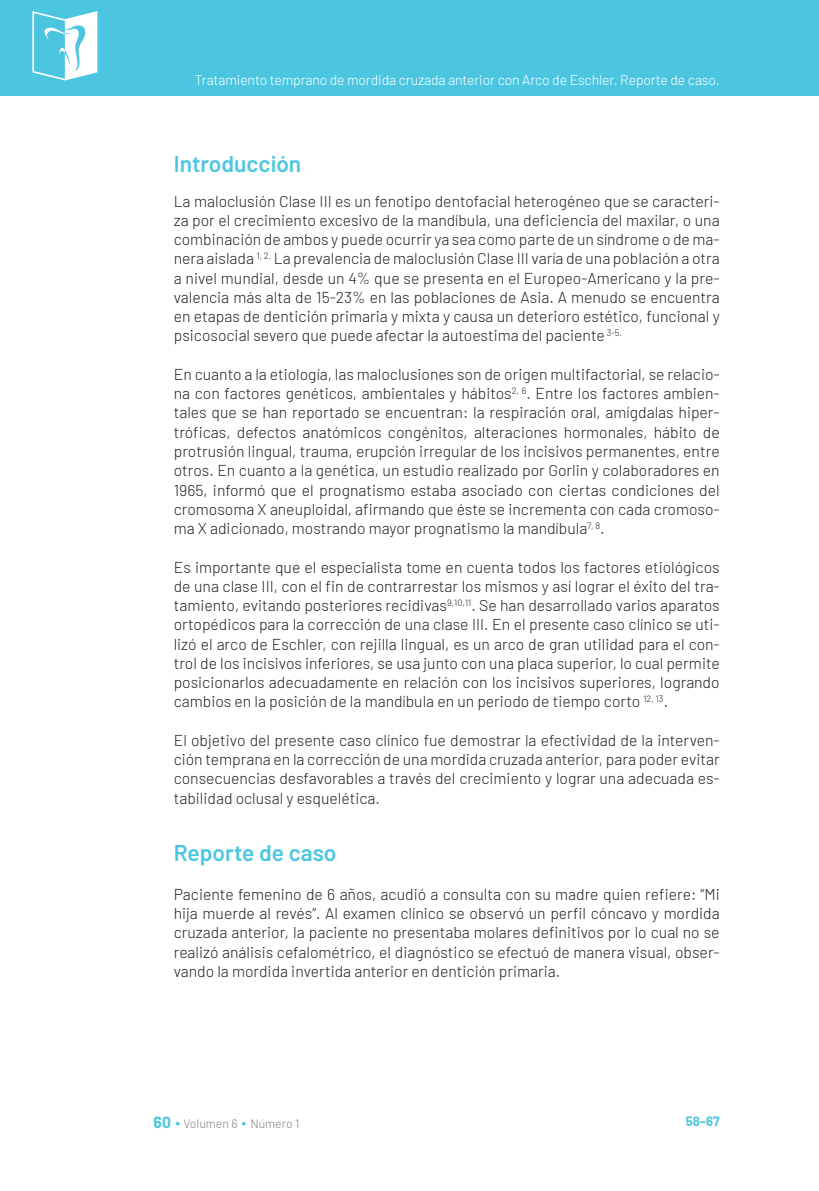
<style>
.page{position:relative;width:819px;height:1191px;background:#fff}
.page>*{position:absolute;margin:0;border:0;box-sizing:border-box;transform-origin:0 0}
.titulos{font:600 22.75px "Barlow";color:#4cc6e0}
.texto{font:300 15.75px/19.2px "Barlow";color:#231f20;text-align:justify}
.t1{font:300 14px "Barlow";letter-spacing:-.01em;color:#fff}
.t2{font:700 13.12px "Barlow";color:#4cc6e0}
.t3{font:300 12.25px "Barlow";color:#808285}
.s1{font-weight:700;font-size:15.75px;color:#4cc6e0}
.s2{font-weight:400;font-size:15.75px;color:#4cc6e0}
</style>
<div class="page">
<div style="left:0;top:0;width:819px;height:96px;background:#4cc6e0"></div>
<svg style="left:32px;top:11px;width:65px;height:69px"></svg>
<p class="t1" style="left:195px;top:70px;width:526px">Tratamiento temprano de mordida cruzada anterior con Arco de Eschler. Reporte de caso.</p>
<p class="titulos" style="left:174px;top:147px;width:129px">Introducción</p>
<p class="texto" style="left:174px;top:190px;width:547px">La maloclusión Clase III es un fenotipo dentofacial heterogéneo que se caracteri&shy;za por el crecimiento excesivo de la mandíbula, una deficiencia del maxilar, o una combinación de ambos y puede ocurrir ya sea como parte de un síndrome o de ma&shy;nera aislada <sup>1,</sup> <sup>2.</sup> La prevalencia de maloclusión Clase III varía de una población a otra a nivel mundial, desde un 4% que se presenta en el Europeo-Americano y la pre&shy;valencia más alta de 15-23% en las poblaciones de Asia. A menudo se encuentra en etapas de dentición primaria y mixta y causa un deterioro estético, funcional y psicosocial severo que puede afectar la autoestima del paciente <sup>3-5.</sup></p>
<p class="texto" style="left:174px;top:363px;width:547px">En cuanto a la etiología, las maloclusiones son de origen multifactorial, se relacio&shy;na con factores genéticos, ambientales y hábitos<sup>2,</sup> <sup>6</sup>. Entre los factores ambien&shy;tales que se han reportado se encuentran: la respiración oral, amígdalas hiper&shy;tróficas, defectos anatómicos congénitos, alteraciones hormonales, hábito de protrusión lingual, trauma, erupción irregular de los incisivos permanentes, entre otros. En cuanto a la genética, un estudio realizado por Gorlin y colaboradores en 1965, informó que el prognatismo estaba asociado con ciertas condiciones del cromosoma X aneuploidal, afirmando que éste se incrementa con cada cromoso&shy;ma X adicionado, mostrando mayor prognatismo la mandíbula<sup>7,</sup> <sup>8</sup>.</p>
<p class="texto" style="left:174px;top:556px;width:547px">Es importante que el especialista tome en cuenta todos los factores etiológicos de una clase III, con el fin de contrarrestar los mismos y así lograr el éxito del tra&shy;tamiento, evitando posteriores recidivas<sup>9,10,11</sup>. Se han desarrollado varios aparatos ortopédicos para la corrección de una clase III. En el presente caso clínico se uti&shy;lizó el arco de Eschler, con rejilla lingual, es un arco de gran utilidad para el con&shy;trol de los incisivos inferiores, se usa junto con una placa superior, lo cual permite posicionarlos adecuadamente en relación con los incisivos superiores, logrando cambios en la posición de la mandíbula en un periodo de tiempo corto <sup>12,</sup> <sup>13</sup>.</p>
<p class="texto" style="left:174px;top:729px;width:547px">El objetivo del presente caso clínico fue demostrar la efectividad de la interven&shy;ción temprana en la corrección de una mordida cruzada anterior, para poder evitar consecuencias desfavorables a través del crecimiento y lograr una adecuada es&shy;tabilidad oclusal y esquelética.</p>
<p class="titulos" style="left:174px;top:836px;width:164px">Reporte de caso</p>
<p class="texto" style="left:174px;top:883px;width:547px">Paciente femenino de 6 años, acudió a consulta con su madre quien refiere: “Mi hija muerde al revés”. Al examen clínico se observó un perfil cóncavo y mordida cruzada anterior, la paciente no presentaba molares definitivos por lo cual no se realizó análisis cefalométrico, el diagnóstico se efectuó de manera visual, obser&shy;vando la mordida invertida anterior en dentición primaria.</p>
<p class="t3" style="left:154px;top:1115px;width:147px"><span class="s1">60</span> <span class="s2">•</span> Volumen 6 <span class="s2">•</span> Número 1</p>
<p class="t2" style="left:685px;top:1111px;width:35px">58–67</p>
</div>
